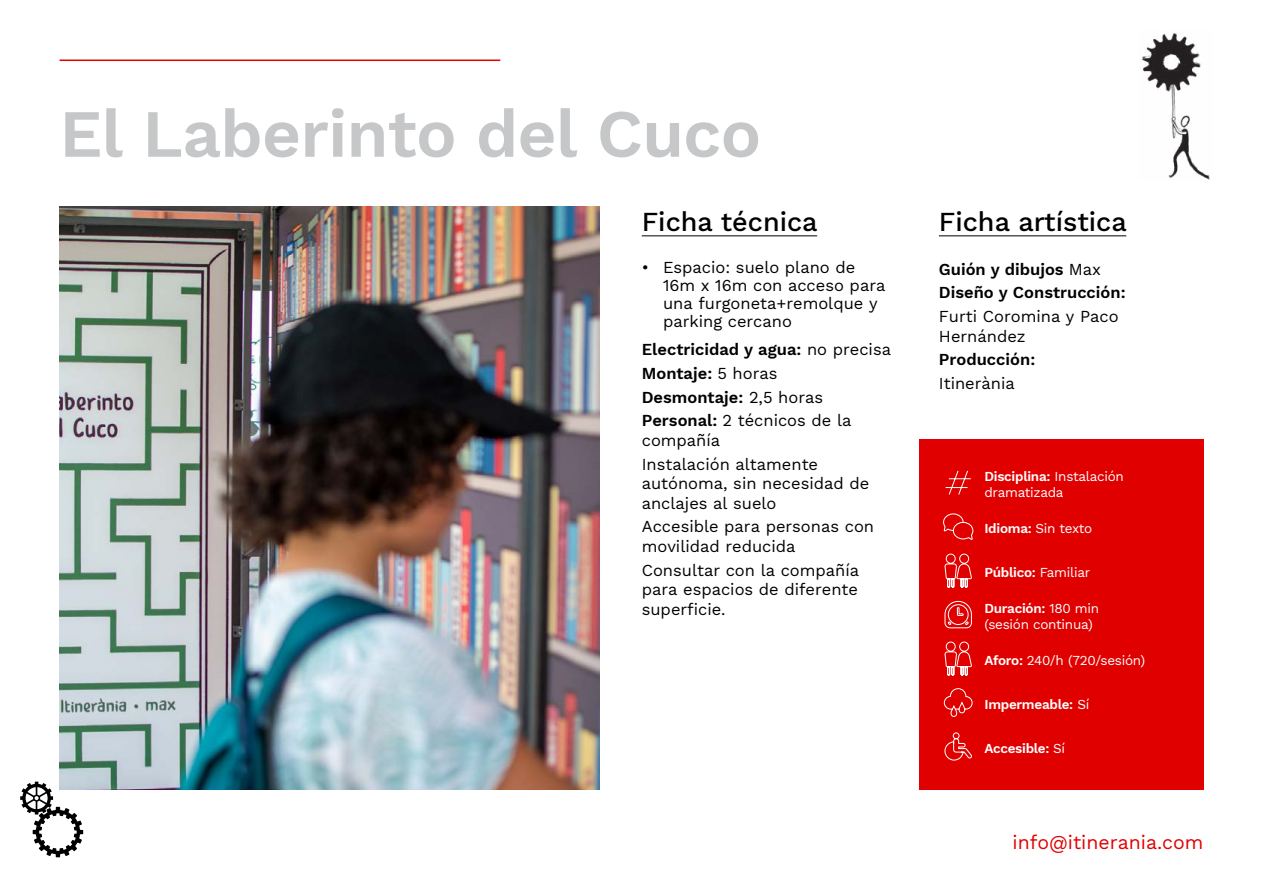
<style>
.page{position:relative;width:1263px;height:893px;background:#fff}
.page>*{position:absolute;margin:0;border:0;box-sizing:border-box;transform-origin:0 0}
.t1{font:600 67.5px "Work Sans";letter-spacing:-.01em;color:#c6c7c8}
.t2{font:500 27px "Work Sans";color:#000}
.t3{font:19.5px "Work Sans";color:#e00000}
.t4{font:16.5px/19.5px "Work Sans";color:#000}
.t5{font:600 16.5px/23.7px "Work Sans";color:#000}
.t6{font:13.5px/16.2px "Work Sans";letter-spacing:-.02em;color:#fff}
.t7{font:600 13.5px "Work Sans";letter-spacing:-.02em;color:#fff}
.s1{font-weight:400}
.s2{font-weight:600}
</style>
<div class="page">
<svg style="left:20px;top:782px;width:63px;height:75px"></svg>
<img style="left:1142px;top:33px;width:68px;height:147px">
<img style="left:60px;top:206px;width:539px;height:584px">
<hr style="left:642px;top:235px;width:175px;height:1px;background:#000">
<hr style="left:939px;top:235px;width:187px;height:1px;background:#000">
<hr style="left:60px;top:60px;width:440px;height:1px;background:#e00000">
<div style="left:919px;top:439px;width:284px;height:351px;background:#e00000"></div>
<svg style="left:945px;top:470px;width:26px;height:25px"></svg>
<svg style="left:943px;top:513px;width:31px;height:27px"></svg>
<svg style="left:944px;top:553px;width:28px;height:35px"></svg>
<svg style="left:944px;top:601px;width:28px;height:27px"></svg>
<svg style="left:944px;top:641px;width:28px;height:35px"></svg>
<svg style="left:943px;top:688px;width:30px;height:29px"></svg>
<svg style="left:944px;top:732px;width:28px;height:29px"></svg>
<h1 class="t1" style="left:60px;top:94px;width:703px">El Laberinto del Cuco</h1>
<h2 class="t2" style="left:642px;top:206px;width:177px">Ficha técnica</h2>
<p class="t4" style="left:663px;top:258px;width:224px;line-height:18px;text-indent:-21px">• Espacio: suelo plano de<br>16m x 16m con acceso para una furgoneta+remolque y parking cercano</p>
<p class="t5" style="left:642px;top:338px;width:251px">Electricidad y agua: <span class="s1">no precisa<br></span>Montaje: <span class="s1">5 horas<br></span>Desmontaje: <span class="s1">2,5 horas<br></span>Personal: <span class="s1">2 técnicos de la</span></p>
<p class="t4" style="left:642px;top:428px;width:178px;line-height:23.7px">compañía<br>Instalación altamente</p>
<p class="t4" style="left:642px;top:474px;width:229px">autónoma, sin necesidad de anclajes al suelo</p>
<p class="t4" style="left:642px;top:517px;width:234px">Accesible para personas con movilidad reducida</p>
<p class="t4" style="left:642px;top:560px;width:219px;text-align:justify">Consultar con la compañía para espacios de diferente superficie.</p>
<h2 class="t2" style="left:939px;top:206px;width:189px">Ficha artística</h2>
<p class="t5" style="left:939px;top:257px;width:188px">Guión y dibujos <span class="s1">Max<br></span>Diseño y Construcción:</p>
<p class="t4" style="left:939px;top:307px;width:181px">Furti Coromina y Paco<br>Hernández</p>
<p class="t5" style="left:939px;top:348px;width:98px">Producción:</p>
<p class="t4" style="left:939px;top:374px;width:77px">Itinerània</p>
<p class="t6" style="left:984px;top:468px;width:141px"><span class="s2">Disciplina:</span> Instalación dramatizada</p>
<p class="t6" style="left:984px;top:520px;width:109px"><span class="s2">Idioma:</span> Sin texto</p>
<p class="t7" style="left:984px;top:564px;width:107px">Público: <span class="s1">Familiar</span></p>
<p class="t6" style="left:984px;top:600px;width:116px"><span class="s2">Duración:</span> 180 min (sesión continua)</p>
<p class="t6" style="left:984px;top:652px;width:162px"><span class="s2">Aforo:</span> 240/h (720/sesión)</p>
<p class="t7" style="left:984px;top:696px;width:106px">Impermeable: <span class="s1">Sí</span></p>
<p class="t7" style="left:984px;top:740px;width:82px">Accesible: <span class="s1">Sí</span></p>
<p class="t3" style="left:1012px;top:831px;width:192px">info@itinerania.com</p>
</div>
